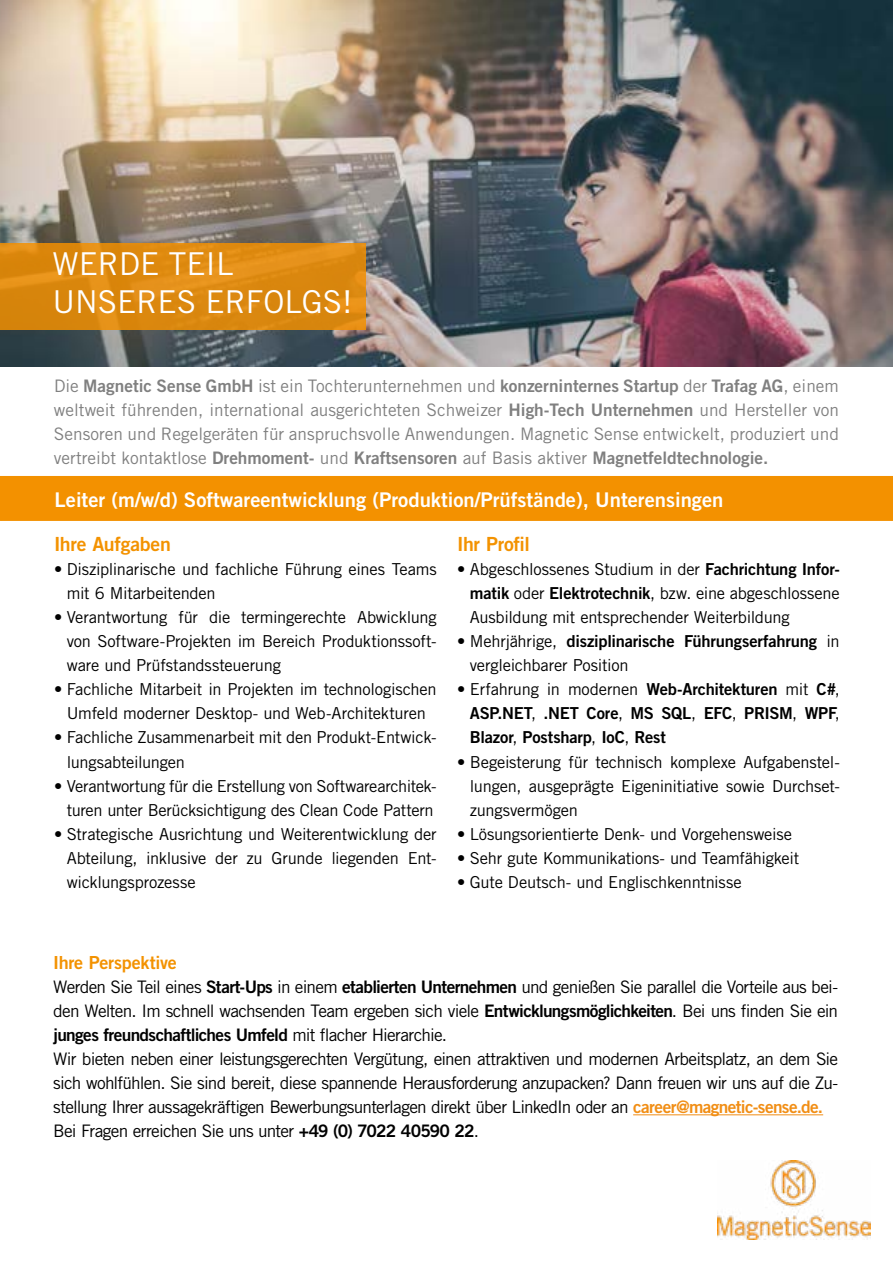
<style>
.page{position:relative;width:893px;height:1263px;background:#fff}
.page>*{position:absolute;margin:0;border:0;box-sizing:border-box;transform-origin:0 0}
.t1{font:31.5px/37.8px "Trade Gothic";color:#fff}
.t2{font:20.25px "Trade Gothic Bold Two";color:#fff}
.t3{font:19.5px "Trade Gothic Bold Two";letter-spacing:-.015em;color:#f39200}
.t4{font:18px "Trade Gothic Bold Two";letter-spacing:-.015em;color:#f39200}
.t5{font:17.25px/24px "Trade Gothic";letter-spacing:-.04em;color:#000}
.t6{font:17.25px/24px "Trade Gothic";color:#808080}
.t7{font:17.25px "Trade Gothic Bold Two";color:#808080}
.t8{font:17.25px "Trade Gothic Bold Two";letter-spacing:-.04em;color:#000}
.t9{font:16.5px/24px "Trade Gothic";letter-spacing:-.015em;color:#000;text-align:justify}
.t10{font:16.5px/24px "Trade Gothic Bold Two";letter-spacing:-.01em;color:#000}
.s1{font-family:"Trade Gothic"}
.s2{font-family:"Trade Gothic Bold Two"}
.s3{font-family:"Trade Gothic Bold Two";color:#f18e15}
</style>
<div class="page">
<img style="left:717px;top:1161px;width:153px;height:79px">
<img style="left:0;top:0;width:893px;height:366px">
<div style="left:1px;top:477px;width:891px;height:43px;background:#f39100"></div>
<div style="left:0;top:476px;width:893px;height:45px;border:2px solid #f39100"></div>
<hr style="left:633px;top:1114px;width:190px;height:1px;background:#f18e15">
<div style="left:0;top:243px;width:366px;height:86px;background:linear-gradient(to right,#dc880e,#df8c13)"></div>
<h1 class="t1" style="left:52px;top:245px;width:302px">WERDE TEIL<br>UNSERES ERFOLGS!</h1>
<p class="t7" style="left:54px;top:375px;width:786px"><span class="s1">Die</span> Magnetic Sense GmbH <span class="s1">ist ein Tochterunternehmen und</span> konzerninternes Startup <span class="s1">der</span> Trafag AG<span class="s1">, einem</span></p>
<p class="t6" style="left:54px;top:397px;width:786px">weltweit führenden, international ausgerichteten Schweizer <span class="s2">High-Tech Unternehmen</span> und Hersteller von<br>Sensoren und Regelgeräten für anspruchsvolle Anwendungen. Magnetic Sense entwickelt, produziert und</p>
<p class="t7" style="left:54px;top:447px;width:716px"><span class="s1">vertreibt kontaktlose</span> Drehmoment- <span class="s1">und</span> Kraftsensoren <span class="s1">auf Basis aktiver</span> Magnetfeldtechnologie.</p>
<p class="t2" style="left:55px;top:488px;width:670px">Leiter (m/w/d) Softwareentwicklung (Produktion/Prüfstände), Unterensingen</p>
<p class="t3" style="left:54px;top:532px;width:118px">Ihre Aufgaben</p>
<p class="t9" style="left:67px;top:557px;width:371px;text-indent:-13px">• Disziplinarische und fachliche Führung eines Teams mit 6 Mitarbeitenden</p>
<p class="t9" style="left:67px;top:605px;width:371px;text-indent:-13px">• Verantwortung für die termingerechte Abwicklung von Software-Projekten im Bereich Produktionssoft&shy;ware und Prüfstandssteuerung</p>
<p class="t9" style="left:54px;top:677px;width:384px;text-align:center">• Fachliche Mitarbeit in Projekten im technologischen<br>Umfeld moderner Desktop- und Web-Architekturen</p>
<p class="t9" style="left:67px;top:725px;width:371px;text-indent:-13px">• Fachliche Zusammenarbeit mit den Produkt-Entwick&shy;lungsabteilungen</p>
<p class="t9" style="left:54px;top:773px;width:384px;text-align:center">• Verantwortung für die Erstellung von Softwarearchitek&shy;turen unter Berücksichtigung des Clean Code Pattern</p>
<p class="t9" style="left:67px;top:821px;width:371px;text-indent:-13px">• Strategische Ausrichtung und Weiterentwicklung der Abteilung, inklusive der zu Grunde liegenden Ent&shy;wicklungsprozesse</p>
<p class="t3" style="left:457px;top:532px;width:74px">Ihr Profil</p>
<p class="t9" style="left:470px;top:557px;width:371px;text-indent:-13px">• Abgeschlossenes Studium in der <span class="s2">Fachrichtung Infor&shy;matik</span> oder <span class="s2">Elektrotechnik</span>, bzw. eine abgeschlossene Ausbildung mit entsprechender Weiterbildung</p>
<p class="t10" style="left:457px;top:629px;width:384px"><span class="s1">• Mehrjährige,</span> disziplinarische Führungserfahrung <span class="s1">in</span></p>
<p class="t9" style="left:470px;top:653px;width:160px">vergleichbarer Position</p>
<p class="t9" style="left:457px;top:677px;width:384px">• Erfahrung in modernen <span class="s2">Web-Architekturen</span> mit <span class="s2">C#</span>,</p>
<p class="t10" style="left:470px;top:701px;width:371px">ASP.NET<span class="s1">,</span> .NET Core<span class="s1">,</span> MS SQL<span class="s1">,</span> EFC<span class="s1">,</span> PRISM<span class="s1">,</span> WPF<span class="s1">,<br></span>Blazor<span class="s1">,</span> Postsharp<span class="s1">,</span> IoC<span class="s1">,</span> Rest</p>
<p class="t9" style="left:470px;top:749px;width:371px;text-indent:-13px">• Begeisterung für technisch komplexe Aufgabenstel&shy;lungen, ausgeprägte Eigeninitiative sowie Durchset&shy;zungsvermögen</p>
<p class="t9" style="left:457px;top:821px;width:336px">• Lösungsorientierte Denk- und Vorgehensweise</p>
<p class="t9" style="left:457px;top:845px;width:344px">• Sehr gute Kommunikations- und Teamfähigkeit</p>
<p class="t9" style="left:457px;top:869px;width:286px">• Gute Deutsch- und Englischkenntnisse</p>
<p class="t4" style="left:53px;top:951px;width:125px">Ihre Perspektive</p>
<p class="t5" style="left:53px;top:975px;width:786px">Werden Sie Teil eines <span class="s2">Start-Ups</span> in einem <span class="s2">etablierten Unternehmen</span> und genießen Sie parallel die Vorteile aus bei&shy;den Welten. Im schnell wachsenden Team ergeben sich viele <span class="s2">Entwicklungsmöglichkeiten</span>. Bei uns finden Sie ein</p>
<p class="t8" style="left:53px;top:1024px;width:395px">junges freundschaftliches Umfeld <span class="s1">mit flacher Hierarchie.</span></p>
<p class="t5" style="left:53px;top:1047px;width:786px">Wir bieten neben einer leistungsgerechten Vergütung, einen attraktiven und modernen Arbeitsplatz, an dem Sie sich wohlfühlen. Sie sind bereit, diese spannende Herausforderung anzupacken? Dann freuen wir uns auf die Zu&shy;stellung Ihrer aussagekräftigen Bewerbungsunterlagen direkt über LinkedIn oder an <span class="s3">career@magnetic-sense.de.<br></span>Bei Fragen erreichen Sie uns unter <span class="s2">+49 (0) 7022 40590 22</span>.</p>
</div>
